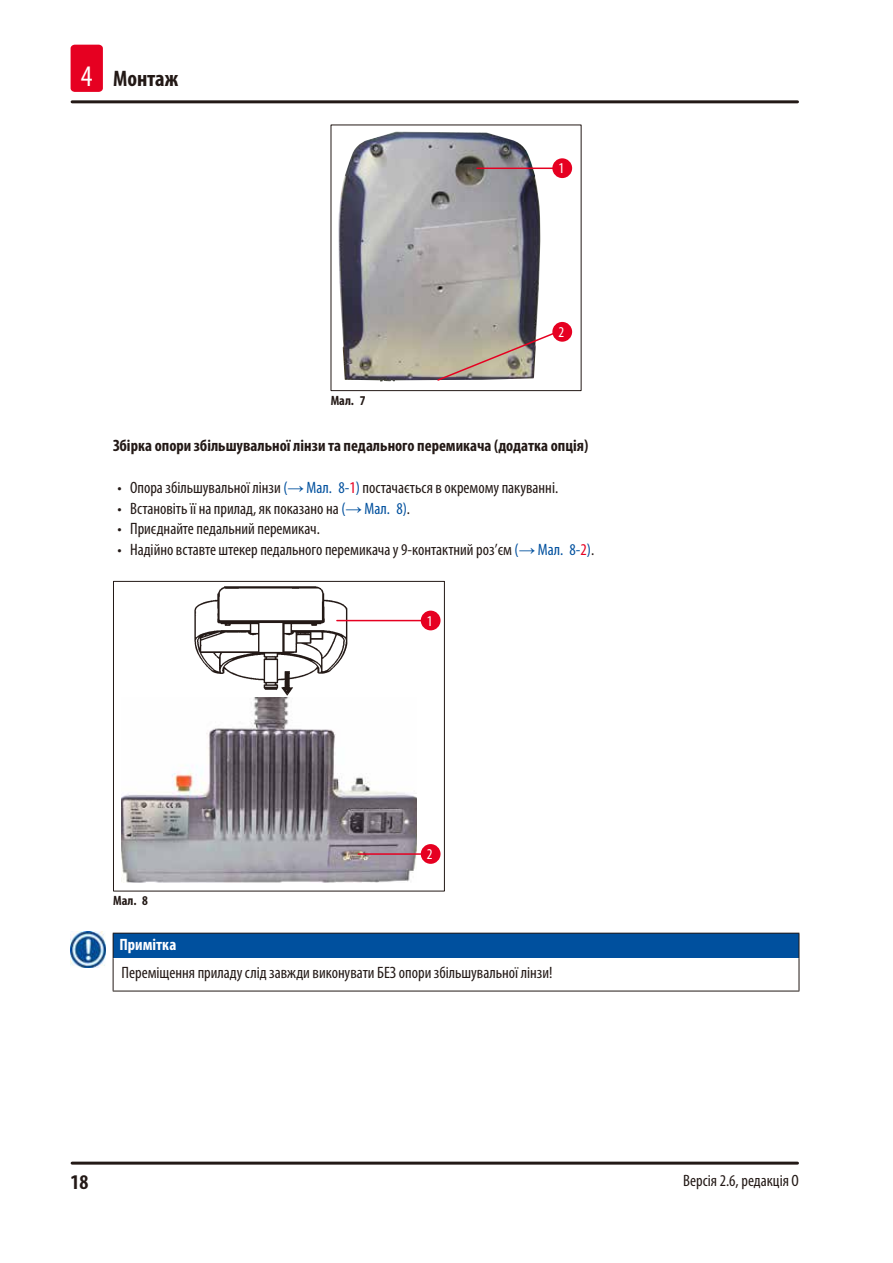
<style>
.page{position:relative;width:893px;height:1263px;background:#fff}
.page>*{position:absolute;margin:0;border:0;box-sizing:border-box;transform-origin:0 0}
.t1{font:700 condensed 22.5px "Myriad Pro";letter-spacing:-.005em;color:#231916}
.t2{font:700 condensed 21px "Myriad Pro";color:#231916}
.Source_of_danger{font:condensed 16.5px "Myriad Pro";color:#231916}
.Subheading{font:700 condensed 16.5px "Myriad Pro";color:#231916}
.Signalword__no_use_a{font:700 condensed 16.5px "Myriad Pro";color:#fff}
.t3{font:condensed 15px "Myriad Pro";color:#fff}
.t4{font:700 condensed 13.5px "Myriad Pro";color:#231916}
.s1{font-weight:400;font-size:30px;color:#fff}
.s2{color:#00509e}
.s3{font-family:"Arial";font-stretch:normal;color:#00509e}
.s4{color:#e60021}
</style>
<div class="page">
<hr style="left:72px;top:1161px;width:725px;height:3px;background:#231916">
<hr style="left:72px;top:100px;width:725px;height:3px;background:#231916">
<div style="left:71px;top:45px;width:32px;height:47px;background:#e60021;border-radius:4px"></div>
<img style="left:337px;top:132px;width:211px;height:259px">
<div style="left:552px;top:158px;width:20px;height:20px;background:#e60021;border-radius:50%"></div>
<hr style="left:477px;top:168px;width:80px;height:1px;background:#e60021">
<div style="left:552px;top:322px;width:20px;height:20px;background:#e60021;border-radius:50%"></div>
<svg style="left:436px;top:330px;width:124px;height:52px"></svg>
<div style="left:113px;top:581px;width:332px;height:310px;border:1px solid #231916"></div>
<img style="left:122px;top:697px;width:295px;height:186px">
<div style="left:421px;top:844px;width:20px;height:20px;background:#e60021;border-radius:50%"></div>
<hr style="left:358px;top:853px;width:68px;height:2px;background:#e60021">
<img style="left:194px;top:586px;width:172px;height:110px">
<div style="left:421px;top:611px;width:20px;height:19px;background:#e60021;border-radius:50%"></div>
<hr style="left:337px;top:620px;width:89px;height:1px;background:#e60021">
<div style="left:113px;top:933px;width:686px;height:26px;background:#00509e"></div>
<hr style="left:113px;top:959px;width:1px;height:32px;background:#231916">
<hr style="left:799px;top:959px;width:1px;height:32px;background:#231916">
<hr style="left:113px;top:991px;width:686px;height:1px;background:#231916">
<hr style="left:113px;top:933px;width:686px;height:1px;background:#231916">
<svg style="left:113px;top:933px;width:1px;height:26px"></svg>
<svg style="left:799px;top:933px;width:1px;height:26px"></svg>
<img style="left:71px;top:932px;width:34px;height:36px">
<h1 class="t1" style="left:81px;top:65px;width:99px"><span class="s1">4</span> Монтаж</h1>
<p class="t4" style="left:331px;top:392px;width:36px">Мал. 7</p>
<p class="t3" style="left:558px;top:159px;width:7px">1</p>
<p class="t3" style="left:558px;top:323px;width:7px">2</p>
<p class="Subheading" style="left:113px;top:435px;width:477px">Збірка опори збільшувальної лінзи та педального перемикача (додатка опція)</p>
<p class="Source_of_danger" style="left:117px;top:477px;width:442px">• Опора збільшувальної лінзи <span class="s2">(</span><span class="s3">→</span> <span class="s2">Мал. 8‑</span><span class="s4">1</span><span class="s2">)</span> постачається в окремому пакуванні.</p>
<p class="Source_of_danger" style="left:117px;top:498px;width:294px">• Встановіть її на прилад, як показано на <span class="s2">(</span><span class="s3">→</span> <span class="s2">Мал. 8)</span>.</p>
<p class="Source_of_danger" style="left:117px;top:519px;width:204px">• Приєднайте педальний перемикач.</p>
<p class="Source_of_danger" style="left:117px;top:540px;width:478px">• Надійно вставте штекер педального перемикача у 9-контактний роз’єм <span class="s2">(</span><span class="s3">→</span> <span class="s2">Мал. 8‑</span><span class="s4">2</span><span class="s2">)</span>.</p>
<p class="t3" style="left:427px;top:611px;width:7px">1</p>
<p class="t4" style="left:113px;top:892px;width:36px">Мал. 8</p>
<p class="t3" style="left:427px;top:845px;width:7px">2</p>
<p class="Signalword__no_use_a" style="left:119px;top:934px;width:58px">Примітка</p>
<p class="Source_of_danger" style="left:122px;top:963px;width:432px">Переміщення приладу слід завжди виконувати БЕЗ опори збільшувальної лінзи!</p>
<p class="t2" style="left:71px;top:1169px;width:19px">18</p>
<p class="Source_of_danger" style="left:683px;top:1171px;width:117px">Версія 2.6, редакція O</p>
</div>
